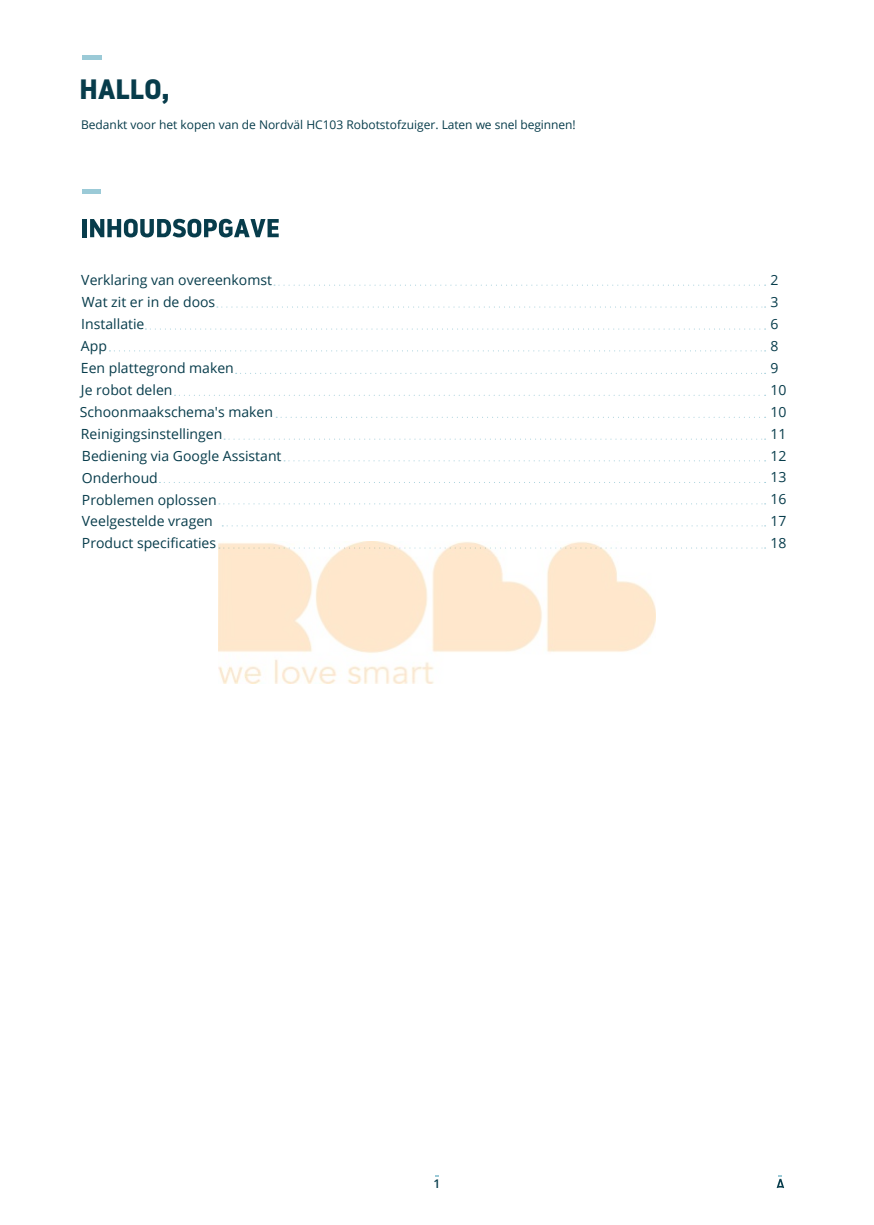
<style>
.page{position:relative;width:874px;height:1225px;background:#fff}
.page>*{position:absolute;margin:0;border:0;box-sizing:border-box;transform-origin:0 0}
.t1{font:700 28px "Noway";color:#073c4b}
.t2{font:14px/22px "Open Sans";color:#073c4b}
.t3{font:12px "Open Sans";color:#073c4b}
.t4{font:600 12px "Open Sans";color:#073c4b}
</style>
<div class="page">
<svg style="left:776px;top:1175px;width:7px;height:13px"></svg>
<div style="left:82px;top:219px;width:5px;height:18px;background:#073c4b"></div>
<svg style="left:90px;top:219px;width:188px;height:18px"></svg>
<hr style="left:82px;top:190px;width:19px;height:4px;background:#9bcad7">
<svg style="left:217px;top:306px;width:548px;height:1px"></svg>
<svg style="left:145px;top:328px;width:620px;height:1px"></svg>
<svg style="left:222px;top:525px;width:543px;height:1px"></svg>
<svg style="left:284px;top:460px;width:481px;height:1px"></svg>
<svg style="left:224px;top:438px;width:541px;height:1px"></svg>
<svg style="left:159px;top:482px;width:606px;height:1px"></svg>
<svg style="left:274px;top:285px;width:491px;height:1px"></svg>
<svg style="left:219px;top:503px;width:546px;height:1px"></svg>
<svg style="left:109px;top:350px;width:656px;height:1px"></svg>
<svg style="left:656px;top:547px;width:109px;height:1px"></svg>
<svg style="left:174px;top:395px;width:591px;height:1px"></svg>
<svg style="left:235px;top:373px;width:530px;height:1px"></svg>
<svg style="left:276px;top:417px;width:489px;height:1px"></svg>
<div style="left:82px;top:55px;width:19px;height:5px;background:#9bcad7"></div>
<img style="left:218px;top:541px;width:437px;height:142px">
<h1 class="t1" style="left:80px;top:73px;width:91px">HALLO,</h1>
<p class="t3" style="left:81px;top:116px;width:496px">Bedankt voor het kopen van de Nordväl HC103 Robotstofzuiger. Laten we snel beginnen!</p>
<p class="t2" style="left:81px;top:268px;width:192px">Verklaring van overeenkomst<br>Wat zit er in de doos</p>
<p class="t2" style="left:81px;top:313px;width:65px">Installatie</p>
<p class="t2" style="left:81px;top:334px;width:28px">App</p>
<p class="t2" style="left:81px;top:357px;width:154px">Een plattegrond maken</p>
<p class="t2" style="left:80px;top:379px;width:195px">Je robot delen<br>Schoonmaakschema's maken</p>
<p class="t2" style="left:81px;top:422px;width:202px">Reinigingsinstellingen<br>Bediening via Google Assistant</p>
<p class="t2" style="left:82px;top:466px;width:136px">Onderhoud<br>Problemen oplossen<br>Veelgestelde vragen</p>
<p class="t2" style="left:82px;top:532px;width:136px">Product specificaties</p>
<p class="t2" style="left:770px;top:268px;width:10px;text-align:justify">2<br>3<br>6<br>8</p>
<p class="t2" style="left:770px;top:357px;width:10px">9</p>
<p class="t2" style="left:770px;top:379px;width:18px">10</p>
<p class="t2" style="left:770px;top:401px;width:18px;text-align:justify">10<br>11<br>12<br>13</p>
<p class="t2" style="left:770px;top:487px;width:18px;text-align:justify">16<br>17<br>18</p>
<p class="t4" style="left:433px;top:1175px;width:8px">1</p>
</div>
